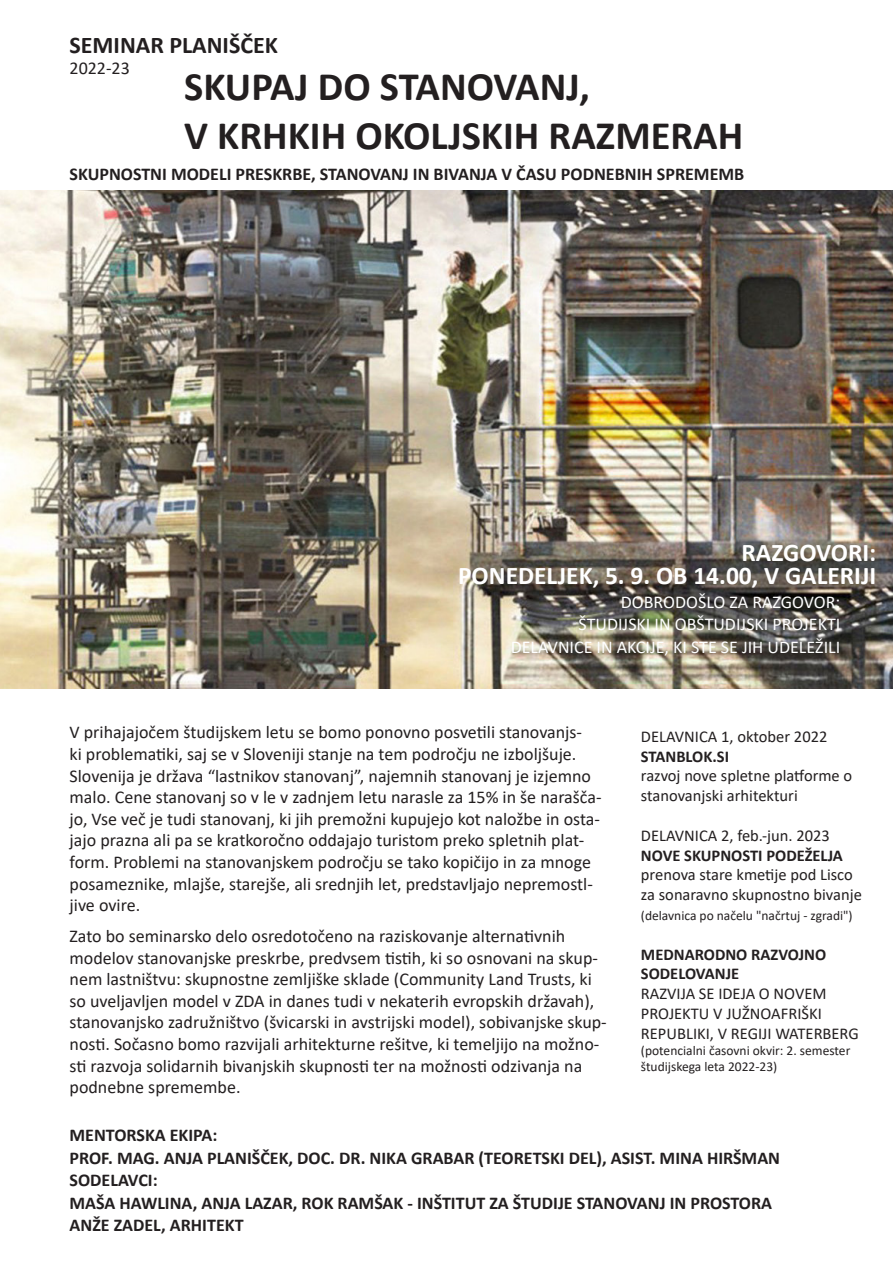
<style>
.page{position:relative;width:893px;height:1263px;background:#fff}
.page>*{position:absolute;margin:0;border:0;box-sizing:border-box;transform-origin:0 0}
.t1{font:700 40.5px "Calibri";color:#231f20}
.t2{font:700 25.5px "Calibri";color:#fff}
.t3{font:700 24px "Calibri";color:#231f20}
.t4{font:18px/21.6px "Calibri";color:#231f20}
.t5{font:700 18px "Calibri";color:#231f20}
.t6{font:18px "Calibri";color:#fff}
.t7{font:16.5px/19.8px "Calibri";color:#231f20}
.t8{font:700 16.5px/19.8px "Calibri";color:#231f20}
.t9{font:13.5px/16.2px "Calibri";color:#231f20}
.s1{font-weight:700}
</style>
<div class="page">
<img style="left:0;top:190px;width:893px;height:499px">
<p class="t3" style="left:70px;top:28px;width:210px">SEMINAR PLANIŠČEK</p>
<p class="t4" style="left:70px;top:57px;width:62px">2022-23</p>
<p class="t1" style="left:184px;top:58px;width:407px">SKUPAJ DO STANOVANJ,</p>
<p class="t1" style="left:184px;top:106px;width:561px">V KRHKIH OKOLJSKIH RAZMERAH</p>
<p class="t5" style="left:70px;top:161px;width:676px">SKUPNOSTNI MODELI PRESKRBE, STANOVANJ IN BIVANJA V ČASU PODNEBNIH SPREMEMB</p>
<p class="t2" style="left:742px;top:535px;width:136px">RAZGOVORI:</p>
<p class="t2" style="left:458px;top:557px;width:420px">PONEDELJEK, 5. 9. OB 14.00, V GALERIJI</p>
<p class="t6" style="left:621px;top:589px;width:221px">DOBRODOŠLO ZA RAZGOVOR:</p>
<p class="t6" style="left:578px;top:612px;width:263px">ŠTUDIJSKI IN OBŠTUDIJSKI PROJEKTI</p>
<p class="t6" style="left:511px;top:634px;width:331px">DELAVNICE IN AKCIJE, KI STE SE JIH UDELEŽILI</p>
<p class="t4" style="left:70px;top:721px;width:533px">V prihajajočem študijskem letu se bomo ponovno posvetili stanovanjs-<br>ki problematiki, saj se v Sloveniji stanje na tem področju ne izboljšuje.<br>Slovenija je država “lastnikov stanovanj”, najemnih stanovanj je izjemno malo. Cene stanovanj so v le v zadnjem letu narasle za 15% in še narašča&shy;jo, Vse več je tudi stanovanj, ki jih premožni kupujejo kot naložbe in osta&shy;jajo prazna ali pa se kratkoročno oddajajo turistom preko spletnih plat&shy;form. Problemi na stanovanjskem področju se tako kopičijo in za mnoge posameznike, mlajše, starejše, ali srednjih let, predstavljajo nepremostl&shy;jive ovire.</p>
<p class="t4" style="left:70px;top:925px;width:539px">Zato bo seminarsko delo osredotočeno na raziskovanje alternativnih modelov stanovanjske preskrbe, predvsem tistih, ki so osnovani na skup&shy;nem lastništvu: skupnostne zemljiške sklade (Community Land Trusts, ki so uveljavljen model v ZDA in danes tudi v nekaterih evropskih državah), stanovanjsko zadružništvo (švicarski in avstrijski model), sobivanjske skup&shy;nosti. Sočasno bomo razvijali arhitekturne rešitve, ki temeljijo na možno&shy;sti razvoja solidarnih bivanjskih skupnosti ter na možnosti odzivanja na podnebne spremembe.</p>
<p class="t5" style="left:70px;top:1123px;width:149px">MENTORSKA EKIPA:</p>
<p class="t5" style="left:70px;top:1145px;width:712px">PROF. MAG. ANJA PLANIŠČEK, DOC. DR. NIKA GRABAR (TEORETSKI DEL), ASIST. MINA HIRŠMAN</p>
<p class="t5" style="left:70px;top:1168px;width:90px">SODELAVCI:</p>
<p class="t5" style="left:70px;top:1190px;width:704px">MAŠA HAWLINA, ANJA LAZAR, ROK RAMŠAK - INŠTITUT ZA ŠTUDIJE STANOVANJ IN PROSTORA</p>
<p class="t5" style="left:70px;top:1213px;width:175px">ANŽE ZADEL, ARHITEKT</p>
<p class="t7" style="left:641px;top:726px;width:188px">DELAVNICA 1, oktober 2022</p>
<p class="t8" style="left:641px;top:746px;width:90px">STANBLOK.SI</p>
<p class="t7" style="left:641px;top:766px;width:213px">razvoj nove spletne platforme o stanovanjski arhitekturi</p>
<p class="t7" style="left:641px;top:825px;width:190px">DELAVNICA 2, feb.-jun. 2023</p>
<p class="t7" style="left:641px;top:845px;width:222px"><span class="s1">NOVE SKUPNOSTI PODEŽELJA </span>prenova stare kmetije pod Lisco za sonaravno skupnostno bivanje</p>
<p class="t9" style="left:641px;top:907px;width:213px">(delavnica po načelu "načrtuj - zgradi")</p>
<p class="t8" style="left:641px;top:944px;width:187px">MEDNARODNO RAZVOJNO<br>SODELOVANJE</p>
<p class="t7" style="left:641px;top:983px;width:187px">RAZVIJA SE IDEJA O NOVEM</p>
<p class="t7" style="left:641px;top:1003px;width:182px">PROJEKTU V JUŽNOAFRIŠKI</p>
<p class="t7" style="left:641px;top:1023px;width:219px">REPUBLIKI, V REGIJI WATERBERG</p>
<p class="t9" style="left:641px;top:1042px;width:211px">(potencialni časovni okvir: 2. semester študijskega leta 2022-23)</p>
</div>
